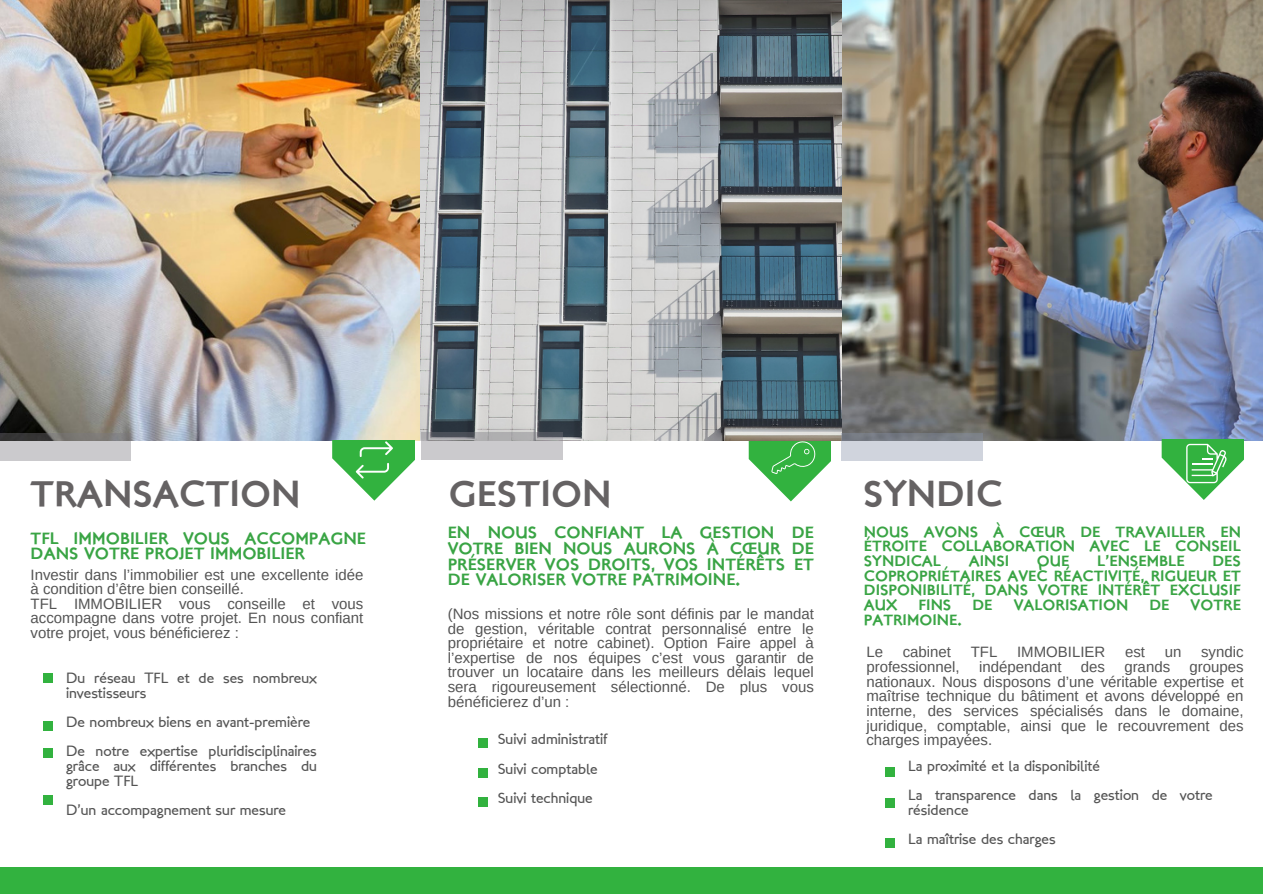
<style>
.page{position:relative;width:1263px;height:894px;background:#fff}
.page>*{position:absolute;margin:0;border:0;box-sizing:border-box;transform-origin:0 0}
.t1{font:36px "London Two";color:#656263}
.t2{font:16.5px/15.8px "London Two";color:#39a444}
.t3{font:15px/14.5px "Arimo";color:#545454;text-align:justify}
.t4{font:15px/14.5px "London Between";color:#545454}
.t5{font:15px/14.5px "London Two";color:#39a444;text-align:justify}
</style>
<div class="page">
<img style="left:0;top:0;width:842px;height:440px">
<img style="left:842px;top:0;width:421px;height:440px">
<div style="left:885px;top:767px;width:9px;height:9px;background:#32b23f"></div>
<div style="left:885px;top:798px;width:9px;height:9px;background:#32b23f"></div>
<div style="left:885px;top:838px;width:9px;height:9px;background:#32b23f"></div>
<div style="left:43px;top:672px;width:10px;height:10px;background:#32b23f"></div>
<div style="left:43px;top:720px;width:10px;height:9px;background:#32b23f"></div>
<div style="left:43px;top:747px;width:10px;height:10px;background:#32b23f"></div>
<div style="left:43px;top:795px;width:10px;height:9px;background:#32b23f"></div>
<div style="left:478px;top:738px;width:9px;height:9px;background:#32b23f"></div>
<div style="left:478px;top:767px;width:9px;height:10px;background:#32b23f"></div>
<div style="left:478px;top:797px;width:9px;height:9px;background:#32b23f"></div>
<svg style="left:0;top:433px;width:131px;height:28px;background:#acabad"></svg>
<svg style="left:421px;top:431px;width:142px;height:28px;background:#b5b4b8"></svg>
<svg style="left:841px;top:433px;width:142px;height:28px;background:#b6bac3"></svg>
<div style="left:0;top:867px;width:1263px;height:26px;background:#32b23f"></div>
<svg style="left:332px;top:440px;width:82px;height:60px"></svg>
<svg style="left:749px;top:441px;width:82px;height:60px"></svg>
<svg style="left:1162px;top:440px;width:81px;height:60px"></svg>
<hr style="left:1192px;top:463px;width:20px;height:2px;background:#fff">
<p class="t1" style="left:31px;top:479px;width:271px">TRANSACTION</p>
<p class="t1" style="left:448px;top:479px;width:165px">GESTION</p>
<p class="t2" style="left:31px;top:531px;width:337px">TFL IMMOBILIER VOUS ACCOMPAGNE<br>DANS VOTRE PROJET IMMOBILIER</p>
<p class="t3" style="left:31px;top:567px;width:334px">Investir dans l’immobilier est une excellente idée à condition d’être bien conseillé.</p>
<p class="t3" style="left:31px;top:596px;width:334px">TFL IMMOBILIER vous conseille et vous accompagne dans votre projet. En nous confiant votre projet, vous bénéficierez :</p>
<p class="t4" style="left:66px;top:672px;width:252px">Du réseau TFL et de ses nombreux investisseurs</p>
<p class="t4" style="left:66px;top:716px;width:246px">De nombreux biens en avant-première</p>
<p class="t4" style="left:66px;top:745px;width:252px;text-align:justify">De notre expertise pluridisciplinaires grâce aux différentes branches du groupe TFL</p>
<p class="t4" style="left:66px;top:803px;width:222px">D’un accompagnement sur mesure</p>
<p class="t2" style="left:448px;top:526px;width:368px;text-align:justify">EN NOUS CONFIANT LA GESTION DE VOTRE BIEN NOUS AURONS À CŒUR DE PRÉSERVER VOS DROITS, VOS INTÉRÊTS ET DE VALORISER VOTRE PATRIMOINE.</p>
<p class="t3" style="left:448px;top:606px;width:368px">(Nos missions et notre rôle sont définis par le mandat de gestion, véritable contrat personnalisé entre le propriétaire et notre cabinet). Option Faire appel à l’expertise de nos équipes c’est vous garantir de trouver un locataire dans les meilleurs délais lequel sera rigoureusement sélectionné. De plus vous bénéficierez d’un :</p>
<p class="t4" style="left:498px;top:733px;width:111px">Suivi administratif</p>
<p class="t4" style="left:498px;top:762px;width:101px">Suivi comptable</p>
<p class="t4" style="left:498px;top:791px;width:96px">Suivi technique</p>
<p class="t1" style="left:863px;top:479px;width:141px">SYNDIC</p>
<p class="t5" style="left:864px;top:525px;width:379px">NOUS AVONS À CŒUR DE TRAVAILLER EN ÉTROITE COLLABORATION AVEC LE CONSEIL SYNDICAL</p>
<p class="t5" style="left:969px;top:555px;width:42px">AINSI</p>
<p class="t5" style="left:1037px;top:555px;width:34px">QUE</p>
<p class="t5" style="left:1097px;top:555px;width:89px">L’ENSEMBLE</p>
<p class="t5" style="left:864px;top:555px;width:379px;text-indent:348px">DES COPROPRIÉTAIRES AVEC RÉACTIVITÉ, RIGUEUR ET DISPONIBILITÉ, DANS VOTRE INTÉRÊT EXCLUSIF AUX</p>
<p class="t5" style="left:918px;top:598px;width:34px">FINS</p>
<p class="t5" style="left:972px;top:598px;width:22px">DE</p>
<p class="t5" style="left:1014px;top:598px;width:116px">VALORISATION</p>
<p class="t5" style="left:1149px;top:598px;width:22px">DE</p>
<p class="t5" style="left:1191px;top:598px;width:52px">VOTRE</p>
<p class="t5" style="left:864px;top:613px;width:99px">PATRIMOINE.</p>
<p class="t3" style="left:866px;top:644px;width:18px">Le</p>
<p class="t3" style="left:903px;top:644px;width:50px">cabinet</p>
<p class="t3" style="left:971px;top:644px;width:28px">TFL</p>
<p class="t3" style="left:1017px;top:644px;width:90px">IMMOBILIER</p>
<p class="t3" style="left:1125px;top:644px;width:21px">est</p>
<p class="t3" style="left:1165px;top:644px;width:18px">un</p>
<p class="t3" style="left:1201px;top:644px;width:44px">syndic</p>
<p class="t3" style="left:866px;top:659px;width:95px">professionnel,</p>
<p class="t3" style="left:979px;top:659px;width:84px">indépendant</p>
<p class="t3" style="left:1081px;top:659px;width:26px">des</p>
<p class="t3" style="left:1124px;top:659px;width:47px">grands</p>
<p class="t3" style="left:866px;top:659px;width:379px;text-indent:323px">groupes nationaux. Nous disposons d’une véritable expertise et maîtrise technique du bâtiment et avons développé en interne, des services spécialisés dans le domaine, juridique, comptable, ainsi que le recouvrement des charges impayées.</p>
<p class="t4" style="left:908px;top:759px;width:193px">La proximité et la disponibilité</p>
<p class="t4" style="left:908px;top:789px;width:306px">La transparence dans la gestion de votre résidence</p>
<p class="t4" style="left:908px;top:833px;width:149px">La maîtrise des charges</p>
</div>
